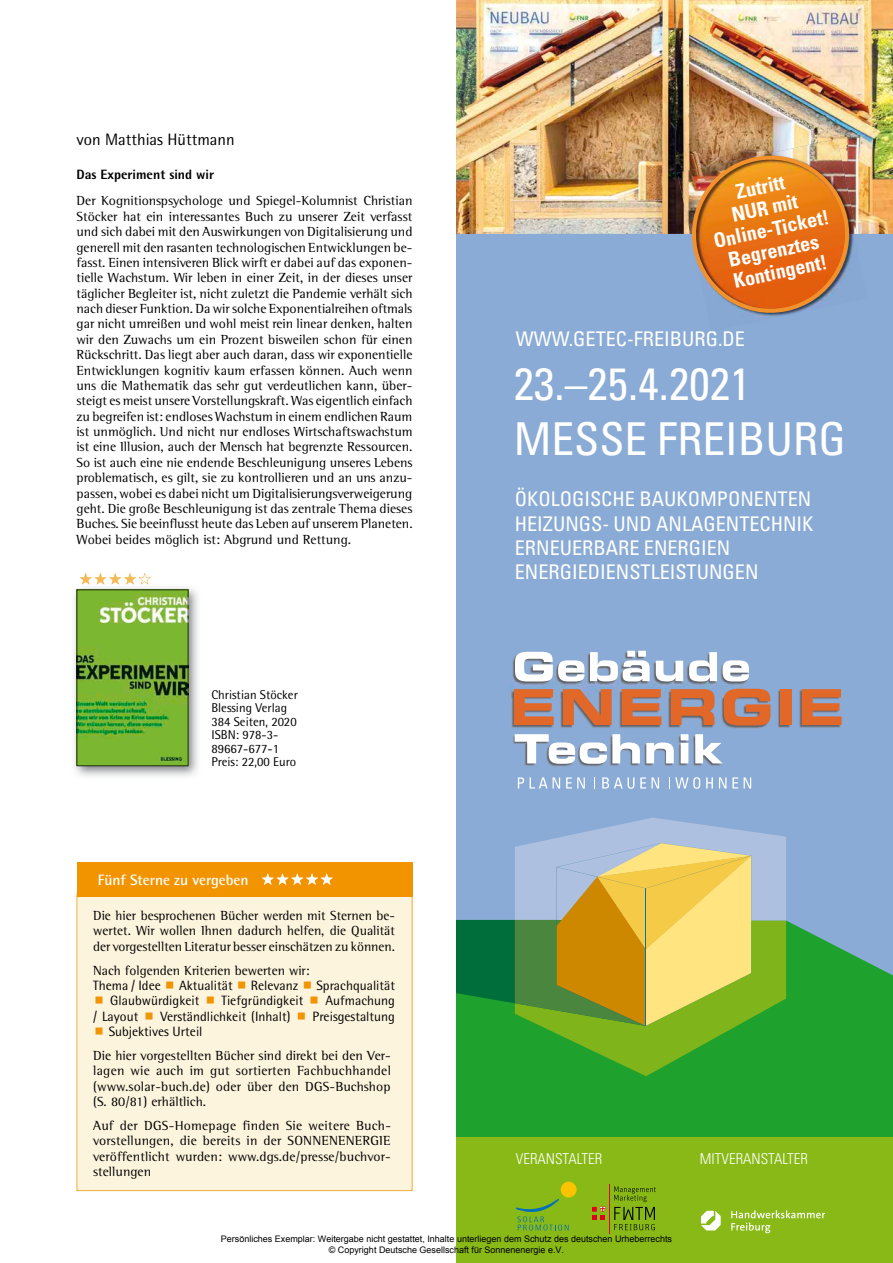
<style>
.page{position:relative;width:893px;height:1263px;background:#fff}
.page>*{position:absolute;margin:0;border:0;box-sizing:border-box;transform-origin:0 0}
.t1{font:condensed 45.3px/54.3px "Univers";color:#fff}
.t2{font:condensed 20.25px/24.3px "Univers";color:#fff}
.t3{font:700 condensed 20.1px/21.8px "Univers";color:#fff;text-align:center}
.t4{font:16.5px "Rotis Semi Sans Std";color:#000}
.t5{font:300 condensed 15px "Univers";color:#fff}
.t6{font:700 15px "Rotis Semi Sans Std";color:#fff}
.t7{font:13.5px/15.5px "Rotis Semi Serif Std";color:#000;text-align:justify}
.t8{font:13.5px "Rotis Semi Sans Std";color:#000}
.t9{font:800 13.5px "Rotis Semi Sans Std";color:#000}
.t10{font:12.75px/13.5px "Rotis Semi Sans Std";color:#000}
.t11{font:9px/10.8px "Arial";color:#000;text-align:center}
</style>
<div class="page">
<img style="left:74px;top:588px;width:124px;height:188px">
<div style="left:77px;top:896px;width:335px;height:295px;background:#fcf4dd"></div>
<div style="left:77px;top:862px;width:335px;height:34px;background:#f29400"></div>
<svg style="left:262px;top:873px;width:71px;height:12px"></svg>
<div style="left:456px;top:835px;width:437px;height:428px;background:#1ea12d"></div>
<div style="left:456px;top:234px;width:437px;height:742px;background:#8aabd5"></div>
<svg style="left:456px;top:818px;width:330px;height:258px"></svg>
<img style="left:509px;top:646px;width:243px;height:36px">
<svg style="left:515px;top:652px;width:69px;height:29px"></svg>
<svg style="left:590px;top:651px;width:60px;height:30px"></svg>
<svg style="left:656px;top:661px;width:27px;height:20px"></svg>
<svg style="left:689px;top:652px;width:28px;height:29px"></svg>
<svg style="left:723px;top:660px;width:26px;height:21px"></svg>
<img style="left:510px;top:744px;width:215px;height:35px">
<svg style="left:646px;top:744px;width:28px;height:19px"></svg>
<svg style="left:695px;top:744px;width:28px;height:19px"></svg>
<img style="left:507px;top:682px;width:340px;height:62px">
<svg style="left:515px;top:734px;width:125px;height:30px"></svg>
<img style="left:583px;top:742px;width:21px;height:2px">
<img style="left:612px;top:734px;width:24px;height:10px">
<img style="left:646px;top:742px;width:24px;height:2px">
<svg style="left:681px;top:734px;width:7px;height:29px"></svg>
<img style="left:695px;top:734px;width:26px;height:10px">
<svg style="left:514px;top:689px;width:40px;height:36px"></svg>
<svg style="left:563px;top:689px;width:49px;height:36px;background:#c47859"></svg>
<svg style="left:622px;top:689px;width:39px;height:36px"></svg>
<svg style="left:671px;top:689px;width:44px;height:36px;background:#c77653"></svg>
<svg style="left:724px;top:689px;width:46px;height:36px;background:#c77651"></svg>
<div style="left:780px;top:689px;width:11px;height:36px;background:#e26829"></div>
<svg style="left:802px;top:689px;width:40px;height:36px"></svg>
<svg style="left:518px;top:777px;width:6px;height:11px"></svg>
<svg style="left:530px;top:777px;width:30px;height:11px"></svg>
<svg style="left:566px;top:777px;width:19px;height:11px"></svg>
<svg style="left:594px;top:777px;width:1px;height:12px"></svg>
<svg style="left:602px;top:777px;width:32px;height:12px"></svg>
<svg style="left:640px;top:777px;width:19px;height:11px"></svg>
<svg style="left:669px;top:777px;width:31px;height:12px"></svg>
<svg style="left:706px;top:777px;width:7px;height:11px"></svg>
<svg style="left:719px;top:777px;width:7px;height:11px"></svg>
<svg style="left:732px;top:777px;width:6px;height:11px"></svg>
<svg style="left:744px;top:777px;width:7px;height:11px"></svg>
<div style="left:456px;top:1137px;width:437px;height:126px;background:#88b916"></div>
<svg style="left:592px;top:1206px;width:14px;height:14px"></svg>
<hr style="left:609px;top:1184px;width:1px;height:49px;background:#e2001a">
<svg style="left:614px;top:1186px;width:42px;height:44px"></svg>
<svg style="left:516px;top:1182px;width:61px;height:48px"></svg>
<img style="left:456px;top:0;width:437px;height:234px">
<svg style="left:731px;top:1210px;width:94px;height:23px"></svg>
<svg style="left:701px;top:1211px;width:20px;height:19px"></svg>
<div style="left:690px;top:234px;width:181px;height:97px;background:#8aabd5"></div>
<img style="left:677px;top:139px;width:180px;height:95px">
<img style="left:685px;top:148px;width:171px;height:172px">
<img style="left:77px;top:573px;width:111px;height:193px">
<svg style="left:166px;top:981px;width:7px;height:7px"></svg>
<svg style="left:238px;top:981px;width:7px;height:7px"></svg>
<svg style="left:304px;top:981px;width:7px;height:7px"></svg>
<svg style="left:96px;top:997px;width:7px;height:7px"></svg>
<svg style="left:207px;top:997px;width:7px;height:7px"></svg>
<svg style="left:311px;top:997px;width:7px;height:7px"></svg>
<svg style="left:146px;top:1012px;width:7px;height:7px"></svg>
<svg style="left:298px;top:1012px;width:7px;height:7px"></svg>
<svg style="left:96px;top:1028px;width:7px;height:7px"></svg>
<p class="t4" style="left:77px;top:129px;width:160px">von Matthias Hüttmann</p>
<p class="t9" style="left:77px;top:166px;width:139px">Das Experiment sind wir</p>
<p class="t7" style="left:77px;top:193px;width:338px">Der Kognitionspsychologe und Spiegel-Kolumnist Christian Stöcker hat ein interessantes Buch zu unserer Zeit verfasst und sich dabei mit den Auswirkungen von Digitalisierung und generell mit den rasanten technologischen Entwicklungen be&shy;fasst. Einen intensiveren Blick wirft er dabei auf das exponen&shy;tielle Wachstum. Wir leben in einer Zeit, in der dieses unser täglicher Begleiter ist, nicht zuletzt die Pandemie verhält sich nach dieser Funktion. Da wir solche Exponentialreihen oftmals gar nicht umreißen und wohl meist rein linear denken, halten wir den Zuwachs um ein Prozent bisweilen schon für einen Rü ckschritt. Das liegt aber auch daran, dass wir exponentielle Entwicklungen kognitiv kaum erfassen können. Auch wenn uns die Mathematik das sehr gut verdeutlichen kann, über&shy;steigt es meist unsere Vorstellungskraft. Was eigentlich einfach zu begreifen ist: endloses Wachstum in einem endlichen Raum ist unmöglich. Und nicht nur endloses Wirtschaftswachstum ist eine Illusion, auch der Mensch hat begrenzte Ressourcen.<br>So ist auch eine nie endende Beschleunigung unseres Lebens problematisch, es gilt, sie zu kontrollieren und an uns anzu&shy;passen, wobei es dabei nicht um Digitalisierungsverweigerung geht. Die große Beschleunigung ist das zentrale Thema dieses Buches. Sie beeinflusst heute das Leben auf unserem Planeten.<br>Wobei beides möglich ist: Abgrund und Rettung.</p>
<p class="t10" style="left:211px;top:687px;width:88px">Christian Stöcker<br>Blessing Verlag<br>384 Seiten, 2020<br>ISBN: 978-3-<br>89667-677-1<br>Preis: 22,00 Euro</p>
<p class="t6" style="left:98px;top:870px;width:152px">Fünf Sterne zu vergeben</p>
<p class="t7" style="left:93px;top:908px;width:303px">Die hier besprochenen Bücher werden mit Sternen be&shy;wertet. Wir wollen Ihnen dadurch helfen, die Qualität der vorgestellten Literatur besser einschätzen zu können.</p>
<p class="t7" style="left:93px;top:962px;width:218px">Nach folgenden Kriterien bewerten wir:</p>
<p class="t8" style="left:93px;top:977px;width:69px">Thema / Idee</p>
<p class="t8" style="left:179px;top:977px;width:55px">Aktualität</p>
<p class="t8" style="left:251px;top:977px;width:49px">Relevanz</p>
<p class="t8" style="left:316px;top:977px;width:80px">Sprachqualität</p>
<p class="t8" style="left:110px;top:993px;width:91px">Glaubwürdigkeit</p>
<p class="t8" style="left:221px;top:993px;width:83px">Tiefgründigkeit</p>
<p class="t8" style="left:325px;top:993px;width:71px">Aufmachung</p>
<p class="t8" style="left:93px;top:1008px;width:47px">/ Layout</p>
<p class="t8" style="left:160px;top:1008px;width:132px">Verständlichkeit (Inhalt)</p>
<p class="t8" style="left:313px;top:1008px;width:84px">Preisgestaltung</p>
<p class="t8" style="left:109px;top:1024px;width:95px">Subjektives Urteil</p>
<p class="t7" style="left:93px;top:1048px;width:299px">Die hier vorgestellten Bücher sind direkt bei den Ver&shy;lagen wie auch im gut sortierten Fachbuchhandel (www.solar-buch.de) oder über den DGS-Buchshop (S. 80/81) erhältlich.</p>
<p class="t7" style="left:93px;top:1118px;width:299px">Auf der DGS-Homepage finden Sie weitere Buch&shy;vorstellungen, die bereits in der SONNENENERGIE veröffentlicht wurden: www.dgs.de/presse/buchvor&shy;stellungen</p>
<h3 class="t3" style="left:702px;top:188px;width:119px;rotate:-12deg">Zutritt<br>NUR mit<br>Online-Ticket!<br>Begrenztes<br>Kontingent!</h3>
<h2 class="t2" style="left:516px;top:326px;width:231px">WWW.GETEC-FREIBURG.DE</h2>
<h1 class="t1" style="left:514px;top:356px;width:334px">23.–25.4.2021<br>MESSE FREIBURG</h1>
<h2 class="t2" style="left:515px;top:487px;width:300px">ÖKOLOGISCHE BAUKOMPONENTEN<br>HEIZUNGS- UND ANLAGENTECHNIK<br>ERNEUERBARE ENERGIEN<br>ENERGIEDIENSTLEISTUNGEN</h2>
<p class="t5" style="left:516px;top:1150px;width:88px">VERANSTALTER</p>
<p class="t5" style="left:700px;top:1150px;width:110px">MITVERANSTALTER</p>
<p class="t11" style="left:221px;top:1233px;width:453px">Persönliches Exemplar: Weitergabe nicht gestattet, Inhalte unterliegen dem Schutz des deutschen Urheberrechts © Copyright Deutsche Gesellschaft für Sonnenenergie e.V.</p>
</div>
